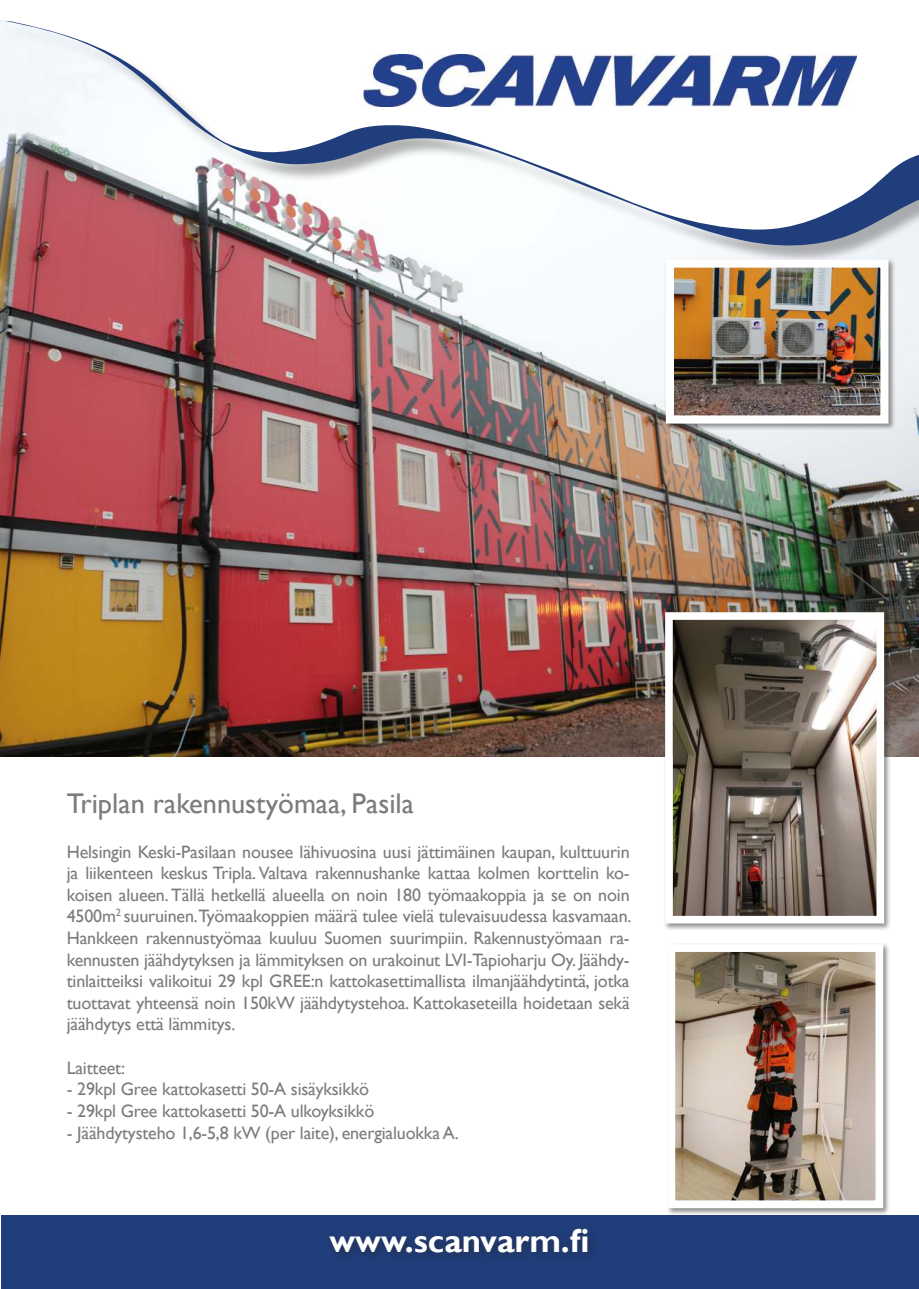
<style>
.page{position:relative;width:919px;height:1289px;background:#fff}
.page>*{position:absolute;margin:0;border:0;box-sizing:border-box;transform-origin:0 0}
.t1{font:700 33px "Gill Sans";color:#fff}
.t2{font:28.5px "Gill Sans";color:#7a7c7e}
.t3{font:18px/21.6px "Gill Sans";letter-spacing:-.01em;color:#7a7c7e;text-align:justify}
</style>
<div class="page">
<img style="left:0;top:251px;width:918px;height:505px">
<div style="left:6px;top:24px;width:912px;height:240px;background:#221f1f;opacity:.34"></div>
<svg style="left:0;top:20px;width:918px;height:231px"></svg>
<div style="left:2px;top:1215px;width:916px;height:73px;background:#203e7b"></div>
<div style="left:324px;top:1222px;width:275px;height:41px;background:#221f1f;opacity:.5"></div>
<div style="left:664px;top:258px;width:231px;height:173px;background:#221f1f;opacity:.5"></div>
<img style="left:674px;top:268px;width:205px;height:146px">
<div style="left:665px;top:259px;width:223px;height:164px;border:8px solid #fff"></div>
<div style="left:663px;top:610px;width:228px;height:321px;background:#221f1f;opacity:.5"></div>
<img style="left:674px;top:621px;width:201px;height:293px">
<div style="left:665px;top:612px;width:219px;height:311px;border:8px solid #fff"></div>
<div style="left:665px;top:942px;width:225px;height:273px;background:#221f1f;opacity:.5"></div>
<img style="left:676px;top:953px;width:198px;height:246px">
<div style="left:667px;top:944px;width:216px;height:264px;border:8px solid #fff"></div>
<img style="left:363px;top:54px;width:493px;height:53px">
<h2 class="t2" style="left:67px;top:791px;width:349px">Triplan rakennustyömaa, Pasila</h2>
<p class="t3" style="left:67px;top:842px;width:566px">Helsingin Keski-Pasilaan nousee lähivuosina uusi jättimäinen kaupan, kulttuurin ja liikenteen keskus Tripla. Valtava rakennushanke kattaa kolmen korttelin ko&shy;koisen alueen. Tällä hetkellä alueella on noin 180 työmaakoppia ja se on noin 4500m<sup>2</sup> suuruinen.Työmaakoppien määrä tulee vielä tulevaisuudessa kasvamaan.<br>Hankkeen rakennustyömaa kuuluu Suomen suurimpiin. Rakennustyömaan ra&shy;kennusten jäähdytyksen ja lämmityksen on urakoinut LVI-Tapioharju Oy. Jäähdy&shy;tinlaitteiksi valikoitui 29 kpl GREE:n kattokasettimallista ilmanjäähdytintä, jotka tuottavat yhteensä noin 150kW jäähdytystehoa. Kattokaseteilla hoidetaan sekä jäähdytys että lämmitys.</p>
<p class="t3" style="left:67px;top:1058px;width:60px">Laitteet:</p>
<p class="t3" style="left:67px;top:1079px;width:304px">- 29kpl Gree kattokasetti 50-A sisäyksikkö</p>
<p class="t3" style="left:67px;top:1101px;width:309px">- 29kpl Gree kattokasetti 50-A ulkoyksikkö</p>
<p class="t3" style="left:67px;top:1122px;width:393px">- Jäähdytysteho 1,6-5,8 kW (per laite), energialuokka A.</p>
<h1 class="t1" style="left:329px;top:1220px;width:261px">www.scanvarm.fi</h1>
</div>
